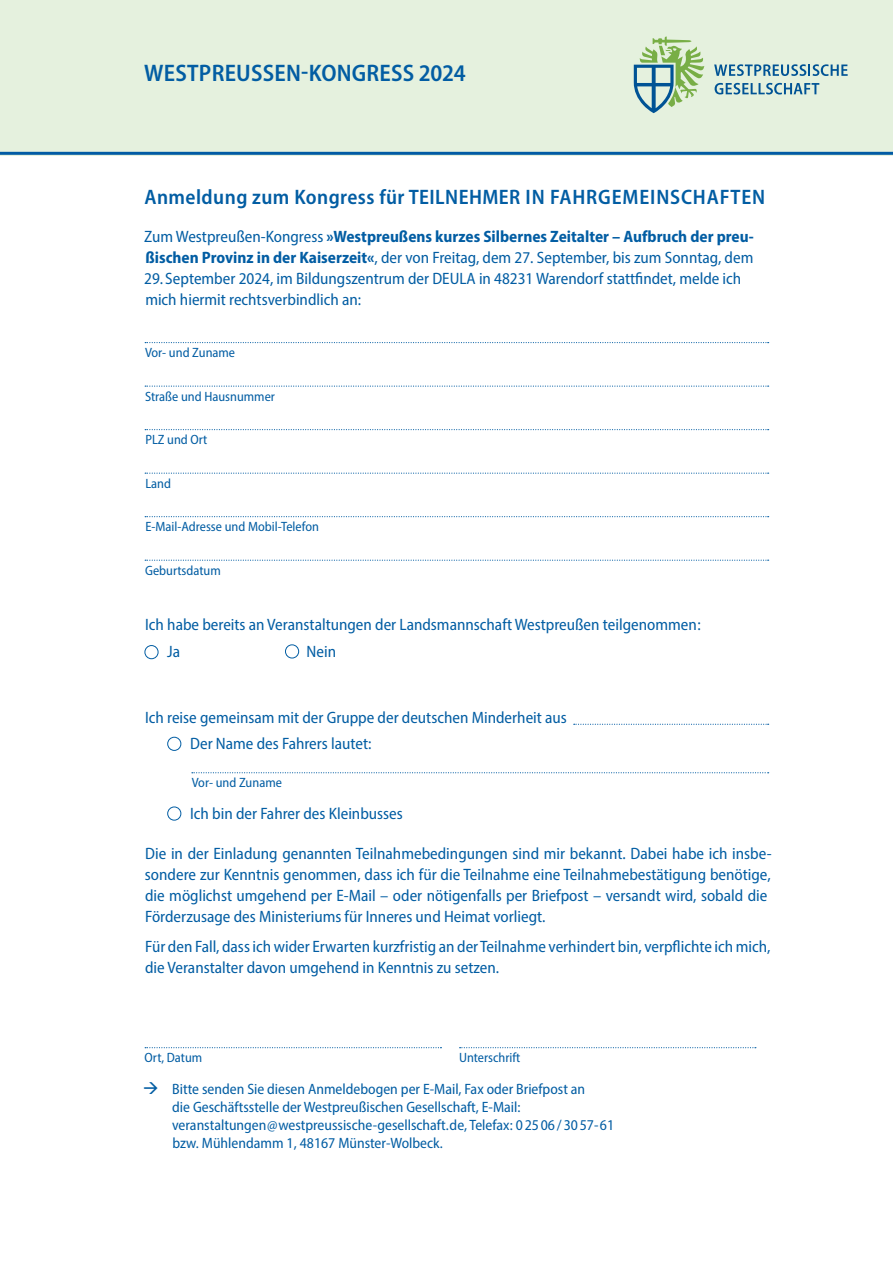
<style>
.page{position:relative;width:893px;height:1263px;background:#fff}
.page>*{position:absolute;margin:0;border:0;box-sizing:border-box;transform-origin:0 0}
.t1{font:600 semi-condensed 24px "Myriad Pro";letter-spacing:.01em;color:#025da3}
.t2{font:600 semi-condensed 21px "Myriad Pro";letter-spacing:.02em;color:#025da3}
.t3{font:semi-condensed 16.5px/21px "Myriad Pro";color:#025da3}
.t4{font:700 semi-condensed 16.5px/21px "Myriad Pro";color:#025da3}
.t5{font:semi-condensed 15px/18px "Myriad Pro";color:#025da3}
.t6{font:semi-condensed 13.5px "Myriad Pro";color:#025da3}
.s1{font-weight:400}
</style>
<div class="page">
<div style="left:0;top:0;width:893px;height:155px;background:#e5f1de"></div>
<svg style="left:145px;top:342px;width:624px;height:1px"></svg>
<svg style="left:145px;top:386px;width:624px;height:1px"></svg>
<svg style="left:145px;top:429px;width:624px;height:1px"></svg>
<svg style="left:145px;top:473px;width:624px;height:1px"></svg>
<svg style="left:145px;top:516px;width:624px;height:1px"></svg>
<svg style="left:145px;top:560px;width:624px;height:1px"></svg>
<svg style="left:192px;top:772px;width:577px;height:1px"></svg>
<div style="left:145px;top:645px;width:13px;height:14px;border:1px solid #025da3;border-radius:50%"></div>
<div style="left:285px;top:644px;width:14px;height:14px;border:1px solid #025da3;border-radius:50%"></div>
<svg style="left:145px;top:1047px;width:296px;height:1px"></svg>
<svg style="left:460px;top:1047px;width:296px;height:1px"></svg>
<hr style="left:0;top:152px;width:893px;height:3px;background:#015ba4">
<svg style="left:634px;top:37px;width:70px;height:76px"></svg>
<svg style="left:714px;top:64px;width:134px;height:12px"></svg>
<svg style="left:714px;top:83px;width:105px;height:12px"></svg>
<svg style="left:574px;top:724px;width:195px;height:1px"></svg>
<div style="left:167px;top:737px;width:14px;height:14px;border:1px solid #025da3;border-radius:50%"></div>
<div style="left:167px;top:807px;width:14px;height:13px;border:1px solid #025da3;border-radius:50%"></div>
<h1 class="t1" style="left:144px;top:58px;width:323px">WESTPREUSSEN-KONGRESS 2024</h1>
<p class="t2" style="left:145px;top:184px;width:622px">Anmeldung zum Kongress für TEILNEHMER IN FAHRGEMEINSCHAFTEN</p>
<p class="t4" style="left:144px;top:226px;width:611px"><span class="s1">Zum Westpreußen-Kongress</span> »Westpreußens kurzes Silbernes Zeitalter – Aufbruch der preu&shy;ßischen Provinz in der Kaiserzeit«<span class="s1">, der von Freitag, dem 27. September, bis zum Sonntag, dem</span></p>
<p class="t3" style="left:144px;top:268px;width:599px">29. September 2024, im Bildungszentrum der DEULA in 48231 Warendorf stattfindet, melde ich mich hiermit rechtsverbindlich an:</p>
<p class="t6" style="left:145px;top:344px;width:92px">Vor- und Zuname</p>
<p class="t6" style="left:145px;top:388px;width:131px">Straße und Hausnummer</p>
<p class="t6" style="left:145px;top:431px;width:64px">PLZ und Ort</p>
<p class="t6" style="left:145px;top:475px;width:27px">Land</p>
<p class="t6" style="left:145px;top:518px;width:175px">E-Mail-Adresse und Mobil-Telefon</p>
<p class="t6" style="left:145px;top:562px;width:77px">Geburtsdatum</p>
<p class="t3" style="left:167px;top:610px;width:535px;line-height:27.3px;text-indent:-22px">Ich habe bereits an Veranstaltungen der Landsmannschaft Westpreußen teilgenommen:<br>Ja</p>
<p class="t3" style="left:307px;top:641px;width:31px">Nein</p>
<p class="t3" style="left:145px;top:706px;width:423px">Ich reise gemeinsam mit der Gruppe der deutschen Minderheit aus</p>
<p class="t3" style="left:190px;top:733px;width:183px">Der Name des Fahrers lautet:</p>
<p class="t6" style="left:192px;top:774px;width:92px">Vor- und Zuname</p>
<p class="t3" style="left:190px;top:802px;width:214px">Ich bin der Fahrer des Kleinbusses</p>
<p class="t3" style="left:145px;top:843px;width:628px">Die in der Einladung genannten Teilnahmebedingungen sind mir bekannt. Dabei habe ich insbe&shy;sondere zur Kenntnis genommen, dass ich für die Teilnahme eine Teilnahmebestätigung benötige, die möglichst umgehend per E-Mail – oder nötigenfalls per Briefpost – versandt wird, sobald die Förderzusage des Ministeriums für Inneres und Heimat vorliegt.</p>
<p class="t3" style="left:145px;top:935px;width:627px">Für den Fall, dass ich wider Erwarten kurzfristig an der Teilnahme verhindert bin, verpflichte ich mich, die Veranstalter davon umgehend in Kenntnis zu setzen.</p>
<p class="t6" style="left:145px;top:1049px;width:59px">Ort, Datum</p>
<p class="t6" style="left:459px;top:1049px;width:63px">Unterschrift</p>
<p class="t5" style="left:172px;top:1079px;width:443px">Bitte senden Sie diesen Anmeldebogen per E-Mail, Fax oder Briefpost an<br>die Geschäftsstelle der Westpreußischen Gesellschaft, E-Mail: veranstaltungen@westpreussische-gesellschaft.de, Telefax: 0 25 06 / 30 57-61 bzw. Mühlendamm 1, 48167 Münster-Wolbeck.</p>
</div>
